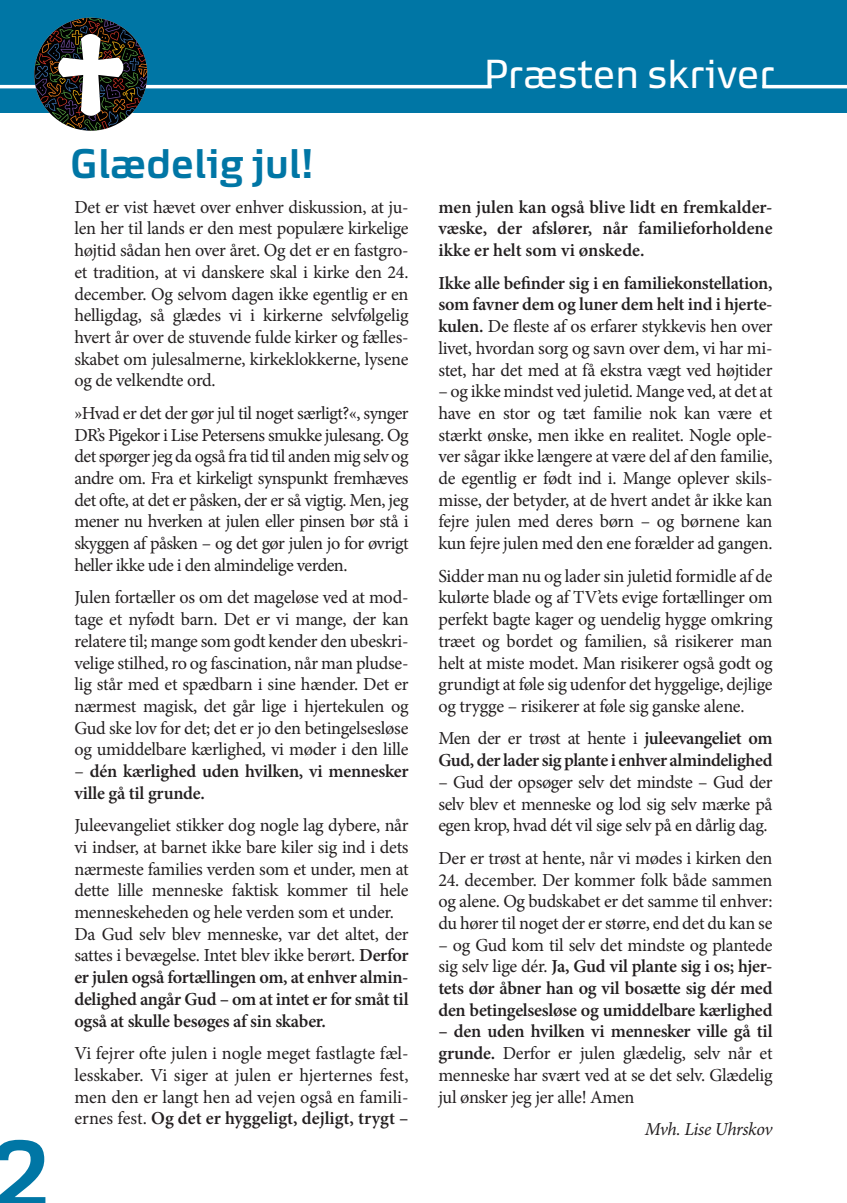
<style>
.page{position:relative;width:847px;height:1203px;background:#fff}
.page>*{position:absolute;margin:0;border:0;box-sizing:border-box;transform-origin:0 0}
.t1{font:700 105px "Super Brugsen";color:#0076a5}
.t2{font:700 42.88px "Super Brugsen";color:#0076a5}
.t3{font:42px "Super Brugsen";color:#fff}
.t4{font:18.38px/21.7px "Minion Pro";letter-spacing:-.015em;color:#231f20;text-align:justify}
.t5{font:600 18.38px/21.7px "Minion Pro";letter-spacing:-.015em;color:#231f20;text-align:justify}
.t6{font:italic 18.38px "Minion Pro";letter-spacing:-.02em;color:#231f20}
.s1{font-weight:400}
.s2{font-weight:600}
</style>
<div class="page">
<div style="left:0;top:0;width:847px;height:113px;background:#0076a5"></div>
<hr style="left:762px;top:85px;width:85px;height:3px;background:#fff">
<hr style="left:0;top:85px;width:491px;height:3px;background:#fff">
<svg style="left:34px;top:18px;width:113px;height:113px"></svg>
<hr style="left:846px;top:0;width:1px;height:113px;background:#813986">
<h1 class="t1" style="left:-10px;top:1116px;width:62px">2</h1>
<p class="t2" style="left:70px;top:140px;width:244px">Glædelig jul!</p>
<p class="t4" style="left:74px;top:196px;width:336px">Det er vist hævet over enhver diskussion, at ju&shy;len her til lands er den mest populære kirkelige højtid sådan hen over året. Og det er en fastgro&shy;et tradition, at vi danskere skal i kirke den 24. december. Og selvom dagen ikke egentlig er en helligdag, så glædes vi i kirkerne selvfølgelig hvert år over de stuvende fulde kirker og fælles&shy;skabet om julesalmerne, kirkeklokkerne, lysene og de velkendte ord.</p>
<p class="t4" style="left:74px;top:402px;width:336px">»Hvad er det der gør jul til noget særligt?«, synger DR’s Pigekor i Lise Petersens smukke julesang. Og det spørger jeg da også fra tid til anden mig selv og andre om. Fra et kirkeligt synspunkt fremhæves det ofte, at det er påsken, der er så vigtig. Men, jeg mener nu hverken at julen eller pinsen bør stå i skyggen af påsken – og det gør julen jo for øvrigt heller ikke ude i den almindelige verden.</p>
<p class="t4" style="left:74px;top:587px;width:336px">Julen fortæller os om det mageløse ved at mod&shy;tage et nyfødt barn. Det er vi mange, der kan relatere til; mange som godt kender den ubeskri&shy;velige stilhed, ro og fascination, når man pludse&shy;lig står med et spædbarn i sine hænder. Det er nærmest magisk, det går lige i hjertekulen og Gud ske lov for det; det er jo den betingelsesløse og umiddelbare kærlighed, vi møder i den lille</p>
<p class="t5" style="left:74px;top:760px;width:336px"><span class="s1">–</span> dén kærlighed uden hvilken, vi mennesker ville gå til grunde.</p>
<p class="t4" style="left:74px;top:815px;width:336px">Juleevangeliet stikker dog nogle lag dybere, når vi indser, at barnet ikke bare kiler sig ind i dets nærmeste families verden som et under, men at dette lille menneske faktisk kommer til hele menneskeheden og hele verden som et under.</p>
<p class="t5" style="left:74px;top:923px;width:336px"><span class="s1">Da Gud selv blev menneske, var det altet, der sattes i bevægelse. Intet blev ikke berørt.</span> Derfor er julen også fortællingen om, at enhver almin&shy;delighed angår Gud – om at intet er for småt til også at skulle besøges af sin skaber.</p>
<p class="t4" style="left:74px;top:1042px;width:336px">Vi fejrer ofte julen i nogle meget fastlagte fæl&shy;lesskaber. Vi siger at julen er hjerternes fest, men den er langt hen ad vejen også en famili&shy;ernes fest. <span class="s2">Og det er hyggeligt, dejligt, trygt –</span></p>
<p class="t3" style="left:484px;top:51px;width:292px">Præsten skriver</p>
<p class="t5" style="left:438px;top:196px;width:336px">men julen kan også blive lidt en fremkalder&shy;væske, der afslører, når familieforholdene ikke er helt som vi ønskede.</p>
<p class="t4" style="left:438px;top:272px;width:336px"><span class="s2">Ikke alle befinder sig i en familiekonstellation, som favner dem og luner dem helt ind i hjerte&shy;kulen.</span> De fleste af os erfarer stykkevis hen over livet, hvordan sorg og savn over dem, vi har mi&shy;stet, har det med at få ekstra vægt ved højtider</p>
<p class="t4" style="left:438px;top:381px;width:336px">– og ikke mindst ved juletid. Mange ved, at det at have en stor og tæt familie nok kan være et stærkt ønske, men ikke en realitet. Nogle ople&shy;ver sågar ikke længere at være del af den familie, de egentlig er født ind i. Mange oplever skils&shy;misse, der betyder, at de hvert andet år ikke kan fejre julen med deres børn – og børnene kan kun fejre julen med den ene forælder ad gangen.</p>
<p class="t4" style="left:438px;top:565px;width:336px">Sidder man nu og lader sin juletid formidle af de kulørte blade og af TV’ets evige fortællinger om perfekt bagte kager og uendelig hygge omkring træet og bordet og familien, så risikerer man helt at miste modet. Man risikerer også godt og grundigt at føle sig udenfor det hyggelige, dejlige og trygge – risikerer at føle sig ganske alene.</p>
<p class="t5" style="left:438px;top:728px;width:336px"><span class="s1">Men der er trøst at hente i</span> juleevangeliet om<br>Gud, der lader sig plante i enhver almindelighed</p>
<p class="t4" style="left:438px;top:771px;width:336px">– Gud der opsøger selv det mindste – Gud der selv blev et menneske og lod sig selv mærke på egen krop, hvad dét vil sige selv på en dårlig dag.</p>
<p class="t4" style="left:438px;top:847px;width:336px">Der er trøst at hente, når vi mødes i kirken den</p>
<p class="t4" style="left:438px;top:869px;width:336px">24. december. Der kommer folk både sammen og alene. Og budskabet er det samme til enhver: du hører til noget der er større, end det du kan se</p>
<p class="t5" style="left:438px;top:934px;width:336px"><span class="s1">– og Gud kom til selv det mindste og plantede sig selv lige dér.</span> Ja, Gud vil plante sig i os; hjer&shy;tets dør åbner han og vil bosætte sig dér med den betingelsesløse og umiddelbare kærlighed</p>
<p class="t4" style="left:438px;top:1021px;width:336px"><span class="s2">– den uden hvilken vi mennesker ville gå til grunde.</span> Derfor er julen glædelig, selv når et menneske har svært ved at se det selv. Glædelig jul ønsker jeg jer alle! Amen</p>
<p class="t6" style="left:645px;top:1117px;width:129px">Mvh. Lise Uhrskov</p>
</div>
